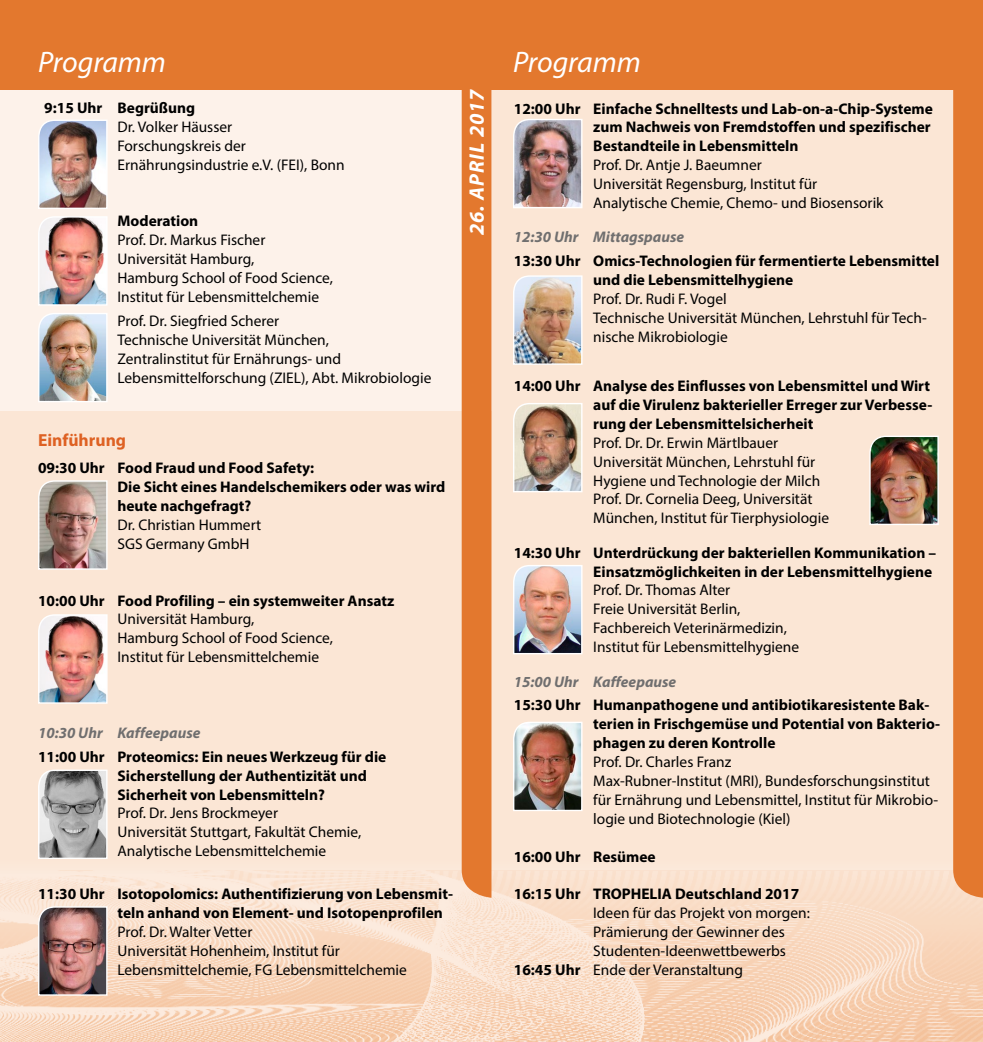
<style>
.page{position:relative;width:983px;height:1042px;background:#fff}
.page>*{position:absolute;margin:0;border:0;box-sizing:border-box;transform-origin:0 0}
.Headline{font:italic 29.75px "Myriad Pro";color:#fff}
.Randtitel{font:italic 700 21px "Myriad Pro";letter-spacing:.035em;color:#fff}
.Termine_Bold{font:700 17.5px "Myriad Pro";color:#de6123}
.Termine_Bold-2{font:700 15.4px/18.9px "Myriad Pro";color:#000}
.Referenten{font:15.4px/18.9px "Myriad Pro";color:#000}
.Termine_Bold-3{font:15.4px/18.9px "Myriad Pro";color:#000}
.Termine_Bold-4{font:italic 700 15.4px "Myriad Pro";color:#706f6f}
.Referenten-2{font:700 15.4px "Myriad Pro";color:#000}
.s1{font-weight:400}
.s2{font-weight:700}
</style>
<div class="page">
<div style="left:489px;top:78px;width:491px;height:830px;background:#fbe6d5"></div>
<div style="left:0;top:0;width:491px;height:473px;background:#fdf2ea"></div>
<div style="left:0;top:412px;width:491px;height:630px;background:#fbe6d5"></div>
<div style="left:0;top:858px;width:982px;height:184px;background:#fcebdd"></div>
<img style="left:0;top:870px;width:982px;height:172px">
<hr style="left:982px;top:0;width:1px;height:1042px;background:#e0e5ef">
<hr style="left:0;top:0;width:1px;height:1013px;background:#ececef">
<svg style="left:952px;top:89px;width:30px;height:809px"></svg>
<div style="left:0;top:0;width:982px;height:89px;background:#e3782e"></div>
<svg style="left:461px;top:89px;width:30px;height:809px;background:#e68847"></svg>
<img style="left:513px;top:119px;width:70px;height:90px">
<img style="left:513px;top:275px;width:70px;height:90px">
<img style="left:513px;top:403px;width:70px;height:90px">
<img style="left:869px;top:435px;width:70px;height:90px">
<img style="left:513px;top:565px;width:70px;height:90px">
<img style="left:513px;top:721px;width:70px;height:90px">
<img style="left:38px;top:120px;width:70px;height:186px">
<img style="left:38px;top:313px;width:70px;height:89px">
<img style="left:38px;top:480px;width:70px;height:90px">
<img style="left:38px;top:614px;width:70px;height:90px">
<svg style="left:38px;top:769px;width:70px;height:90px;background:#a7a6a6"></svg>
<img style="left:37px;top:905px;width:71px;height:91px">
<p class="Headline" style="left:38px;top:44px;width:129px">Programm</p>
<p class="Termine_Bold-2" style="left:44px;top:98px;width:152px">9:15 Uhr Begrüßung</p>
<p class="Termine_Bold-3" style="left:117px;top:117px;width:116px">Dr. Volker Häusser</p>
<p class="Referenten" style="left:117px;top:136px;width:228px">Forschungskreis der<br>Ernährungsindustrie e.V. (FEI), Bonn</p>
<p class="Termine_Bold-2" style="left:117px;top:211px;width:82px">Moderation</p>
<p class="Termine_Bold-3" style="left:117px;top:230px;width:217px">Prof. Dr. Markus Fischer<br>Universität Hamburg,<br>Hamburg School of Food Science,<br>Institut für Lebensmittelchemie</p>
<p class="Termine_Bold-3" style="left:117px;top:311px;width:315px">Prof. Dr. Siegfried Scherer<br>Technische Universität München,<br>Zentralinstitut für Ernährungs- und Lebensmittelforschung (ZIEL), Abt. Mikrobiologie</p>
<p class="Termine_Bold" style="left:38px;top:428px;width:90px">Einführung</p>
<p class="Termine_Bold-2" style="left:117px;top:458px;width:329px;text-indent:-79px">09:30 Uhr Food Fraud und Food Safety:<br>Die Sicht eines Handelschemikers oder was wird heute nachgefragt?<br><span class="s1">Dr. Christian Hummert<br>SGS Germany GmbH</span></p>
<p class="Termine_Bold-2" style="left:38px;top:590px;width:357px">10:00 Uhr Food Profiling – ein systemweiter Ansatz</p>
<p class="Referenten" style="left:117px;top:609px;width:217px">Universität Hamburg,<br>Hamburg School of Food Science,<br>Institut für Lebensmittelchemie</p>
<p class="Randtitel" style="left:463px;top:235px;width:148px;rotate:-90deg">26. APRIL 2017</p>
<p class="Termine_Bold-4" style="left:38px;top:722px;width:164px">10:30 Uhr Kaffeepause</p>
<p class="Termine_Bold-2" style="left:117px;top:746px;width:270px;text-indent:-79px">11:00 Uhr Proteomics: Ein neues Werkzeug für die<br>Sicherstellung der Authentizität und<br>Sicherheit von Lebensmitteln?</p>
<p class="Referenten" style="left:117px;top:803px;width:245px">Prof. Dr. Jens Brockmeyer<br>Universität Stuttgart, Fakultät Chemie,<br>Analytische Lebensmittelchemie</p>
<p class="Termine_Bold-2" style="left:117px;top:884px;width:337px;text-indent:-79px">11:30 Uhr Isotopolomics: Authentifizierung von Lebensmit&shy;teln anhand von Element- und Isotopenprofilen</p>
<p class="Referenten" style="left:117px;top:922px;width:291px">Prof. Dr. Walter Vetter<br>Universität Hohenheim, Institut für<br>Lebensmittelchemie, FG Lebensmittelchemie</p>
<p class="Headline" style="left:513px;top:44px;width:129px">Programm</p>
<p class="Termine_Bold-2" style="left:593px;top:98px;width:341px;text-indent:-79px">12:00 Uhr Einfache Schnelltests und Lab-on-a-Chip-Systeme zum Nachweis von Fremdstoffen und spezifischer<br>Bestandteile in Lebensmitteln</p>
<p class="Referenten" style="left:593px;top:155px;width:292px">Prof. Dr. Antje J. Baeumner<br>Universität Regensburg, Institut für<br>Analytische Chemie, Chemo- und Biosensorik</p>
<p class="Termine_Bold-4" style="left:513px;top:227px;width:172px">12:30 Uhr Mittagspause</p>
<p class="Termine_Bold-2" style="left:593px;top:251px;width:347px;text-indent:-79px">13:30 Uhr Omics-Technologien für fermentierte Lebensmittel und die Lebensmittelhygiene</p>
<p class="Referenten" style="left:593px;top:289px;width:335px">Prof. Dr. Rudi F. Vogel<br>Technische Universität München, Lehrstuhl für Tech&shy;nische Mikrobiologie</p>
<p class="Termine_Bold-2" style="left:593px;top:376px;width:340px;text-indent:-79px">14:00 Uhr Analyse des Einflusses von Lebensmittel und Wirt auf die Virulenz bakterieller Erreger zur Verbesse&shy;rung der Lebensmittelsicherheit</p>
<p class="Referenten" style="left:593px;top:433px;width:228px">Prof. Dr. Dr. Erwin Märtlbauer<br>Universität München, Lehrstuhl für<br>Hygiene und Technologie der Milch</p>
<p class="Referenten" style="left:593px;top:489px;width:237px">Prof. Dr. Cornelia Deeg, Universität<br>München, Institut für Tierphysiologie</p>
<p class="Termine_Bold-2" style="left:513px;top:542px;width:424px;text-align:right">14:30 Uhr Unterdrückung der bakteriellen Kommunikation –<br>Einsatzmöglichkeiten in der Lebensmittelhygiene</p>
<p class="Referenten" style="left:593px;top:580px;width:207px">Prof. Dr. Thomas Alter<br>Freie Universität Berlin,<br>Fachbereich Veterinärmedizin,<br>Institut für Lebensmittelhygiene</p>
<p class="Termine_Bold-4" style="left:513px;top:671px;width:164px">15:00 Uhr Kaffeepause</p>
<p class="Termine_Bold-2" style="left:593px;top:695px;width:348px;text-indent:-79px">15:30 Uhr Humanpathogene und antibiotikaresistente Bak&shy;terien in Frischgemüse und Potential von Bakterio&shy;phagen zu deren Kontrolle</p>
<p class="Referenten" style="left:593px;top:752px;width:346px">Prof. Dr. Charles Franz<br>Max-Rubner-Institut (MRI), Bundesforschungsinstitut für Ernährung und Lebensmittel, Institut für Mikrobio&shy;logie und Biotechnologie (Kiel)</p>
<p class="Referenten-2" style="left:513px;top:846px;width:143px">16:00 Uhr Resümee</p>
<p class="Termine_Bold-2" style="left:513px;top:884px;width:287px">16:15 Uhr TROPHELIA Deutschland 2017</p>
<p class="Termine_Bold-3" style="left:593px;top:903px;width:218px">Ideen für das Projekt von morgen:<br>Prämierung der Gewinner des<br>Studenten-Ideenwettbewerbs</p>
<p class="Termine_Bold-3" style="left:513px;top:960px;width:231px"><span class="s2">16:45 Uhr</span> Ende der Veranstaltung</p>
</div>
